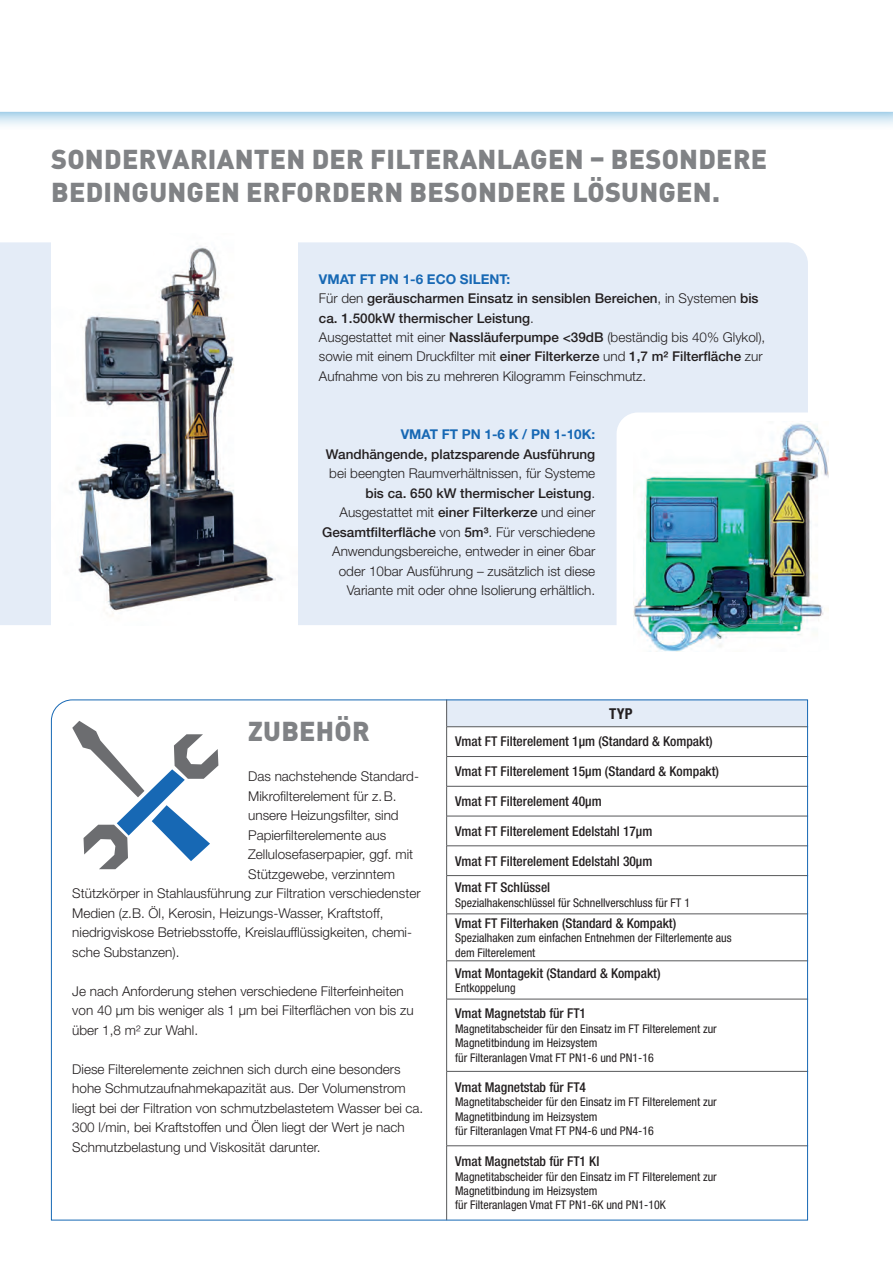
<style>
.page{position:relative;width:893px;height:1263px;background:#fff}
.page>*{position:absolute;margin:0;border:0;box-sizing:border-box;transform-origin:0 0}
.t1{font:900 27px/32.4px "DIN Pro";letter-spacing:.01em;color:#808285}
.t2{font:700 condensed 15px "Helvetica Neue LT Std";color:#231f20}
.t3{font:300 13.5px/19.5px "Helvetica Neue LT Std";color:#231f20}
.t4{font:500 condensed 13.5px/26.8px "Helvetica Neue LT Std";color:#231f20}
.t5{font:500 13.5px "Helvetica Neue LT Std";color:#231f20}
.t6{font:700 13.5px "Helvetica Neue LT Std";color:#1768b4}
.t7{font:condensed 12px/14.4px "Helvetica Neue LT Std";color:#231f20}
.s1{font-weight:700;color:#1768b4}
.s2{font-weight:500}
</style>
<div class="page">
<div style="left:0;top:242px;width:808px;height:383px;background:#e4ecf7"></div>
<svg style="left:0;top:111px;width:893px;height:15px"></svg>
<svg style="left:51px;top:699px;width:757px;height:522px"></svg>
<img style="left:51px;top:242px;width:247px;height:383px">
<svg style="left:72px;top:721px;width:146px;height:148px"></svg>
<svg style="left:617px;top:412px;width:191px;height:240px"></svg>
<img style="left:634px;top:421px;width:195px;height:230px">
<h1 class="t1" style="left:51px;top:142px;width:718px">SONDERVARIANTEN DER FILTERANLAGEN – BESONDERE<br>BEDINGUNGEN ERFORDERN BESONDERE LÖSUNGEN.</h1>
<p class="t3" style="left:319px;top:269px;width:448px"><span class="s1">VMAT FT PN 1-6 ECO SILENT:<br></span>Für den <span class="s2">geräuscharmen Einsatz in sensiblen Bereichen</span>, in Systemen <span class="s2">bis ca. 1.500kW thermischer Leistung</span>.<br>Ausgestattet mit einer <span class="s2">Nassläuferpumpe &lt;39dB</span> (beständig bis 40% Glykol), sowie mit einem Druckfilter mit <span class="s2">einer Filterkerze</span> und <span class="s2">1,7 m² Filterfläche</span> zur Aufnahme von bis zu mehreren Kilogramm Feinschmutz.</p>
<p class="t6" style="left:401px;top:426px;width:196px">VMAT FT PN 1-6 K / PN 1-10K:</p>
<p class="t5" style="left:326px;top:446px;width:271px">Wandhängende, platzsparende Ausführung</p>
<p class="t3" style="left:322px;top:463px;width:275px;text-align:right">bei beengten Raumverhältnissen, für Systeme <span class="s2">bis ca. 650 kW thermischer Leistung</span>.<br>Ausgestattet mit <span class="s2">einer Filterkerze</span> und einer <span class="s2">Gesamtfilterfläche</span> von <span class="s2">5m³</span>. Für verschiedene Anwendungsbereiche, entweder in einer 6bar oder 10bar Ausführung – zusätzlich ist diese Variante mit oder ohne Isolierung erhältlich.</p>
<h1 class="t1" style="left:248px;top:714px;width:123px">ZUBEHÖR</h1>
<p class="t3" style="left:248px;top:767px;width:172px">Das nachstehende Standard-</p>
<p class="t3" style="left:248px;top:786px;width:150px">Mikrofilterelement für z.B.</p>
<p class="t3" style="left:248px;top:805px;width:152px">unsere Heizungsfilter, sind</p>
<p class="t3" style="left:248px;top:825px;width:140px">Papierfilterelemente aus</p>
<p class="t3" style="left:248px;top:844px;width:167px">Zellulosefaserpapier, ggf. mit</p>
<p class="t3" style="left:248px;top:864px;width:148px">Stützgewebe, verzinntem</p>
<p class="t3" style="left:72px;top:883px;width:350px">Stützkörper in Stahlausführung zur Filtration verschiedenster</p>
<p class="t3" style="left:72px;top:903px;width:313px">Medien (z.B. Öl, Kerosin, Heizungs-Wasser, Kraftstoff,</p>
<p class="t3" style="left:72px;top:922px;width:341px">niedrigviskose Betriebsstoffe, Kreislaufflüssigkeiten, chemi-</p>
<p class="t3" style="left:72px;top:942px;width:109px">sche Substanzen).</p>
<p class="t3" style="left:72px;top:981px;width:343px">Je nach Anforderung stehen verschiedene Filterfeinheiten von 40 μm bis weniger als 1 μm bei Filterflächen von bis zu über 1,8 m² zur Wahl.</p>
<p class="t3" style="left:72px;top:1059px;width:353px">Diese Filterelemente zeichnen sich durch eine besonders hohe Schmutzaufnahmekapazität aus. Der Volumenstrom liegt bei der Filtration von schmutzbelastetem Wasser bei ca.<br>300 l/min, bei Kraftstoffen und Ölen liegt der Wert je nach Schmutzbelastung und Viskosität darunter.</p>
<p class="t2" style="left:609px;top:704px;width:25px">TYP</p>
<p class="t4" style="left:455px;top:728px;width:259px">Vmat FT Filterelement 1µm (Standard &amp; Kompakt)</p>
<p class="t4" style="left:455px;top:758px;width:265px">Vmat FT Filterelement 15µm (Standard &amp; Kompakt)</p>
<p class="t4" style="left:455px;top:788px;width:148px">Vmat FT Filterelement 40µm</p>
<p class="t4" style="left:455px;top:817px;width:199px">Vmat FT Filterelement Edelstahl 17µm</p>
<p class="t4" style="left:455px;top:847px;width:199px">Vmat FT Filterelement Edelstahl 30µm<br>Vmat FT Schlüssel</p>
<p class="t7" style="left:455px;top:895px;width:236px">Spezialhakenschlüssel für Schnellverschluss für FT 1</p>
<p class="t4" style="left:455px;top:909px;width:222px">Vmat FT Filterhaken (Standard &amp; Kompakt)</p>
<p class="t7" style="left:455px;top:931px;width:278px">Spezialhaken zum einfachen Entnehmen der Filterlemente aus dem Filterelement</p>
<p class="t4" style="left:455px;top:959px;width:207px">Vmat Montagekit (Standard &amp; Kompakt)</p>
<p class="t7" style="left:455px;top:980px;width:62px">Entkoppelung</p>
<p class="t4" style="left:455px;top:1000px;width:132px">Vmat Magnetstab für FT1</p>
<p class="t7" style="left:455px;top:1021px;width:263px">Magnetitabscheider für den Einsatz im FT Filterelement zur<br>Magnetitbindung im Heizsystem<br>für Filteranlagen Vmat FT PN1-6 und PN1-16</p>
<p class="t4" style="left:455px;top:1073px;width:132px">Vmat Magnetstab für FT4</p>
<p class="t7" style="left:455px;top:1095px;width:263px">Magnetitabscheider für den Einsatz im FT Filterelement zur<br>Magnetitbindung im Heizsystem<br>für Filteranlagen Vmat FT PN4-6 und PN4-16</p>
<p class="t4" style="left:455px;top:1148px;width:146px">Vmat Magnetstab für FT1 KI</p>
<p class="t7" style="left:455px;top:1169px;width:263px">Magnetitabscheider für den Einsatz im FT Filterelement zur<br>Magnetitbindung im Heizsystem<br>für Filteranlagen Vmat FT PN1-6K und PN1-10K</p>
</div>
